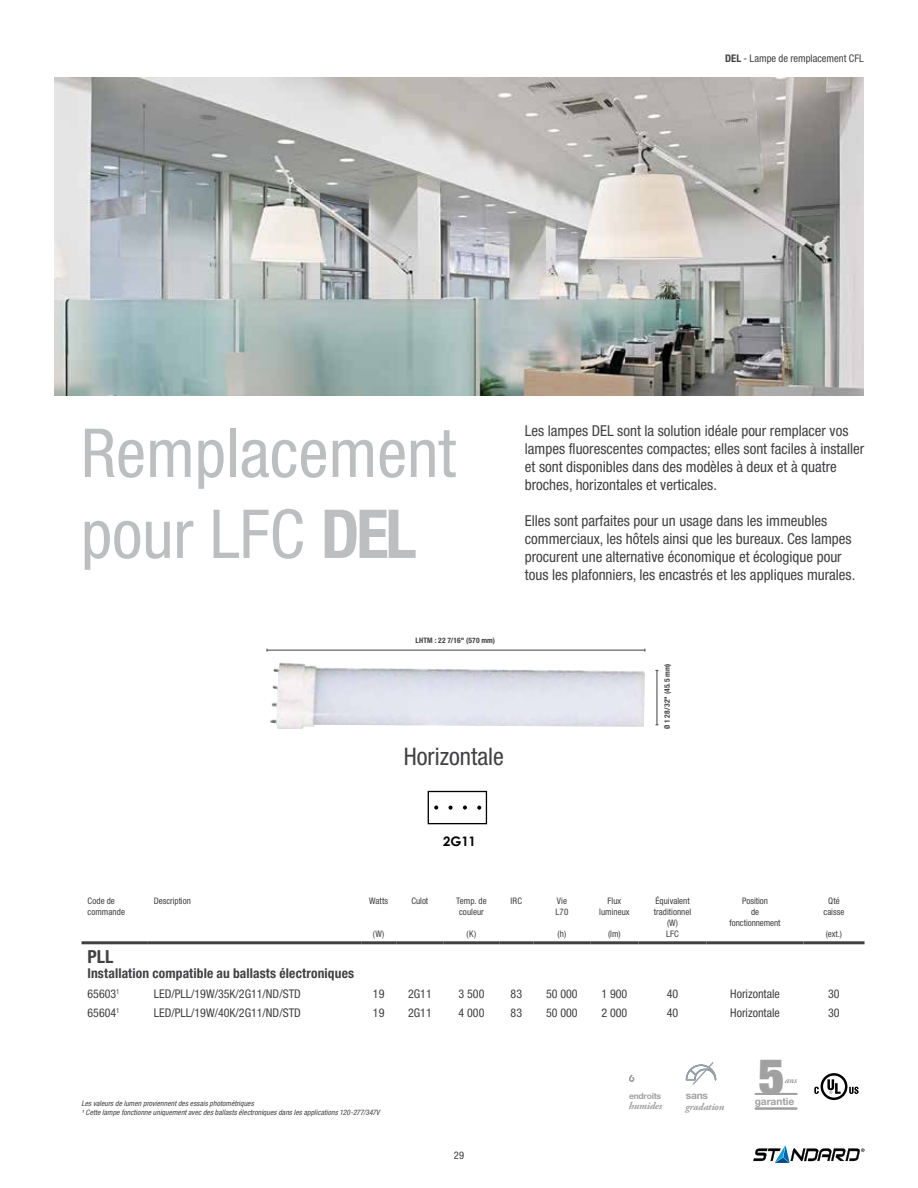
<style>
.page{position:relative;width:918px;height:1188px;background:#fff}
.page>*{position:absolute;margin:0;border:0;box-sizing:border-box;transform-origin:0 0}
.t1{font:condensed 67.5px/81px "Helvetica Neue";color:#bcbec0}
.t2{font:900 expanded 49.2px "Helvetica Neue";color:#a2a1a1}
.t3{font:condensed 24.3px "Helvetica Neue";color:#414042}
.t4{font:700 condensed 18px "Helvetica Neue";color:#414042}
.t5{font:condensed 15px/18px "Helvetica Neue";color:#414042}
.t6{font:700 condensed 13.5px "Helvetica Neue";letter-spacing:.01em;color:#414042}
.t7{font:700 13.05px "Century Gothic";color:#000}
.t8{font:condensed 12px "Helvetica Neue";color:#414042}
.t9{font:condensed 10.5px "Helvetica Neue";color:#414042}
.t10{font:italic 700 10.2px "Adobe Garamond Pro";letter-spacing:-.02em;color:#a2a1a1}
.t11{font:700 10.2px "Helvetica Neue";letter-spacing:-.005em;color:#a2a1a1}
.t12{font:condensed 9px/10.8px "Helvetica Neue";color:#414042;text-align:center}
.t13{font:italic 700 9px "Adobe Garamond Pro";color:#a2a1a1}
.t14{font:700 8.55px "Helvetica Neue";letter-spacing:-.025em;color:#a2a1a1}
.t15{font:italic condensed 7.5px/9px "Helvetica Neue";letter-spacing:.01em;color:#414042}
.t16{font:700 condensed 7.5px "Helvetica Neue";letter-spacing:.03em;color:#414042}
.s1{font-weight:700}
</style>
<div class="page">
<svg style="left:753px;top:1145px;width:112px;height:18px"></svg>
<img style="left:270px;top:662px;width:375px;height:67px">
<hr style="left:444px;top:941px;width:55px;height:3px;background:#414042">
<hr style="left:499px;top:941px;width:34px;height:3px;background:#414042">
<hr style="left:533px;top:941px;width:57px;height:3px;background:#414042">
<hr style="left:590px;top:941px;width:49px;height:3px;background:#414042">
<hr style="left:639px;top:941px;width:68px;height:3px;background:#414042">
<hr style="left:707px;top:941px;width:96px;height:3px;background:#414042">
<hr style="left:82px;top:941px;width:66px;height:3px;background:#414042">
<hr style="left:148px;top:941px;width:213px;height:3px;background:#414042">
<hr style="left:361px;top:941px;width:35px;height:3px;background:#414042">
<hr style="left:396px;top:941px;width:48px;height:3px;background:#414042">
<hr style="left:803px;top:941px;width:62px;height:3px;background:#414042">
<hr style="left:657px;top:670px;width:1px;height:55px;background:#414042">
<hr style="left:267px;top:650px;width:378px;height:1px;background:#414042">
<div style="left:428px;top:791px;width:59px;height:33px;background:#fff;border:1px solid #000"></div>
<svg style="left:434px;top:805px;width:4px;height:5px"></svg>
<svg style="left:449px;top:806px;width:4px;height:4px"></svg>
<svg style="left:463px;top:806px;width:4px;height:4px"></svg>
<svg style="left:477px;top:806px;width:4px;height:4px"></svg>
<img style="left:54px;top:78px;width:809px;height:317px">
<svg style="left:629px;top:1075px;width:6px;height:7px"></svg>
<hr style="left:755px;top:1093px;width:42px;height:2px;background:#a2a1a1">
<hr style="left:755px;top:1108px;width:42px;height:2px;background:#a2a1a1">
<svg style="left:686px;top:1062px;width:30px;height:23px"></svg>
<svg style="left:814px;top:1073px;width:45px;height:27px"></svg>
<p class="t9" style="left:725px;top:52px;width:140px"><span class="s1">DEL</span> - Lampe de remplacement CFL</p>
<h1 class="t1" style="left:81px;top:412px;width:376px">Remplacement pour LFC <span class="s1">DEL</span></h1>
<p class="t5" style="left:525px;top:422px;width:341px">Les lampes DEL sont la solution idéale pour remplacer vos lampes fluorescentes compactes; elles sont faciles à installer et sont disponibles dans des modèles à deux et à quatre broches, horizontales et verticales.</p>
<p class="t5" style="left:525px;top:512px;width:332px">Elles sont parfaites pour un usage dans les immeubles commerciaux, les hôtels ainsi que les bureaux. Ces lampes procurent une alternative économique et écologique pour tous les plafonniers, les encastrés et les appliques murales.</p>
<p class="t16" style="left:415px;top:636px;width:81px">LHTM : 22 7/16" (570 mm)</p>
<h3 class="t3" style="left:404px;top:742px;width:102px">Horizontale</h3>
<p class="t12" style="left:88px;top:896px;width:39px;text-align:left">Code de commande</p>
<p class="t12" style="left:154px;top:896px;width:38px">Description</p>
<p class="t12" style="left:369px;top:896px;width:20px">Watts</p>
<p class="t12" style="left:373px;top:928px;width:13px">(W)</p>
<p class="t7" style="left:443px;top:832px;width:34px">2G11</p>
<p class="t12" style="left:412px;top:896px;width:18px">Culot</p>
<p class="t12" style="left:456px;top:896px;width:32px">Temp. de couleur</p>
<p class="t12" style="left:467px;top:928px;width:11px">(K)</p>
<p class="t12" style="left:511px;top:896px;width:13px">IRC</p>
<p class="t12" style="left:555px;top:896px;width:14px;text-align:left">Vie<br>L70</p>
<p class="t12" style="left:557px;top:928px;width:10px">(h)</p>
<p class="t16" style="left:663px;top:729px;width:67px;rotate:-90deg">Ø 1 28/32" (45.5 mm)</p>
<p class="t12" style="left:599px;top:896px;width:32px">Flux lumineux</p>
<p class="t12" style="left:608px;top:928px;width:14px">(lm)</p>
<p class="t12" style="left:654px;top:896px;width:39px">Équivalent traditionnel (W)<br>LFC</p>
<p class="t12" style="left:730px;top:896px;width:52px">Position<br>de fonctionnement</p>
<p class="t12" style="left:824px;top:896px;width:22px">Qté caisse</p>
<p class="t12" style="left:826px;top:928px;width:18px">(ext.)</p>
<p class="t4" style="left:88px;top:946px;width:28px">PLL</p>
<p class="t6" style="left:88px;top:965px;width:268px">Installation compatible au ballasts électroniques</p>
<p class="t8" style="left:88px;top:987px;width:34px">65603<sup>1</sup></p>
<p class="t8" style="left:154px;top:987px;width:148px">LED/PLL/19W/35K/2G11/ND/STD</p>
<p class="t8" style="left:373px;top:987px;width:13px">19</p>
<p class="t8" style="left:408px;top:987px;width:25px">2G11</p>
<p class="t8" style="left:459px;top:987px;width:27px">3 500</p>
<p class="t8" style="left:511px;top:987px;width:13px">83</p>
<p class="t8" style="left:546px;top:987px;width:33px">50 000</p>
<p class="t8" style="left:601px;top:987px;width:27px">1 900</p>
<p class="t8" style="left:667px;top:987px;width:13px">40</p>
<p class="t8" style="left:730px;top:987px;width:51px">Horizontale</p>
<p class="t8" style="left:828px;top:987px;width:13px">30</p>
<p class="t8" style="left:88px;top:1006px;width:34px">65604<sup>1</sup></p>
<p class="t8" style="left:154px;top:1006px;width:148px">LED/PLL/19W/40K/2G11/ND/STD</p>
<p class="t8" style="left:373px;top:1006px;width:13px">19</p>
<p class="t8" style="left:408px;top:1006px;width:25px">2G11</p>
<p class="t8" style="left:459px;top:1006px;width:27px">4 000</p>
<p class="t8" style="left:511px;top:1006px;width:13px">83</p>
<p class="t8" style="left:546px;top:1006px;width:33px">50 000</p>
<p class="t8" style="left:601px;top:1006px;width:27px">2 000</p>
<p class="t8" style="left:667px;top:1006px;width:13px">40</p>
<p class="t8" style="left:730px;top:1006px;width:51px">Horizontale</p>
<p class="t8" style="left:828px;top:1006px;width:13px">30</p>
<p class="t15" style="left:82px;top:1098px;width:299px">Les valeurs de lumen proviennent des essais photométriques<br>¹ Cette lampe fonctionne uniquement avec des ballasts électroniques dans les applications 120-277/347V</p>
<p class="t9" style="left:454px;top:1149px;width:12px">29</p>
<h2 class="t2" style="left:758px;top:1045px;width:27px">5</h2>
<p class="t13" style="left:785px;top:1075px;width:14px">ans</p>
<p class="t14" style="left:629px;top:1091px;width:34px">endroits</p>
<p class="t10" style="left:629px;top:1100px;width:35px">humides</p>
<p class="t11" style="left:755px;top:1095px;width:41px">garantie</p>
<p class="t11" style="left:686px;top:1089px;width:24px">sans</p>
<p class="t10" style="left:685px;top:1100px;width:40px">gradation</p>
</div>
